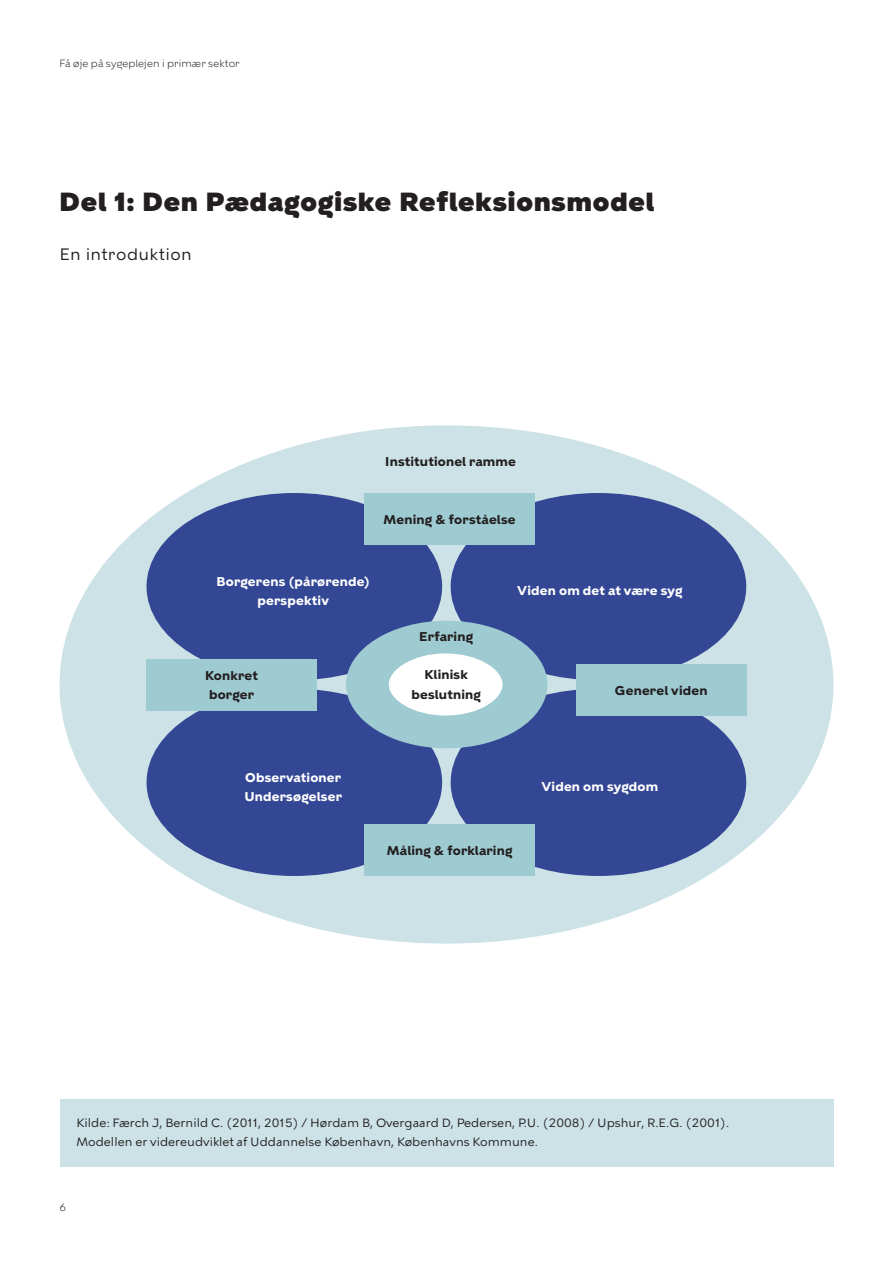
<style>
.page{position:relative;width:893px;height:1263px;background:#fff}
.page>*{position:absolute;margin:0;border:0;box-sizing:border-box;transform-origin:0 0}
.t1{font:900 26.25px "KBH";letter-spacing:.035em;color:#231f20}
.t2{font:16.5px "KBH";letter-spacing:.025em;color:#231f20}
.t3{font:700 12.75px/19.5px "KBH";letter-spacing:.015em;color:#231f20;text-align:center}
.t4{font:700 12.75px/19.5px "KBH";letter-spacing:.015em;color:#fff;text-align:center}
.t5{font:12px "KBH Tekst";color:#231f20}
.t6{font:300 10.5px "KBH";letter-spacing:.015em;color:#231f20}
</style>
<div class="page">
<div style="left:60px;top:1098px;width:773px;height:68px;background:#cce2e6"></div>
<div style="left:60px;top:425px;width:773px;height:518px;background:#cce2e6;border-radius:50%"></div>
<div style="left:451px;top:493px;width:295px;height:187px;background:#334795;border-radius:50%"></div>
<div style="left:451px;top:689px;width:295px;height:187px;background:#334795;border-radius:50%"></div>
<div style="left:147px;top:493px;width:295px;height:187px;background:#334795;border-radius:50%"></div>
<div style="left:147px;top:689px;width:295px;height:187px;background:#334795;border-radius:50%"></div>
<div style="left:365px;top:493px;width:170px;height:52px;background:#9ecbd1"></div>
<div style="left:365px;top:825px;width:170px;height:51px;background:#9ecbd1"></div>
<div style="left:147px;top:659px;width:170px;height:51px;background:#9ecbd1"></div>
<div style="left:576px;top:664px;width:170px;height:51px;background:#9ecbd1"></div>
<div style="left:346px;top:621px;width:201px;height:127px;background:#9ecbd1;border-radius:50%"></div>
<div style="left:389px;top:653px;width:114px;height:62px;background:#fff;border-radius:50%"></div>
<p class="t6" style="left:60px;top:57px;width:182px">Få øje på sygeplejen i primær sektor</p>
<h1 class="t1" style="left:60px;top:186px;width:596px">Del 1: Den Pædagogiske Refleksionsmodel</h1>
<p class="t2" style="left:60px;top:244px;width:134px">En introduktion</p>
<p class="t3" style="left:385px;top:452px;width:132px">Institutionel ramme</p>
<p class="t3" style="left:384px;top:510px;width:134px">Mening &amp; forståelse</p>
<p class="t4" style="left:216px;top:571px;width:155px">Borgerens (pårørende) perspektiv</p>
<p class="t3" style="left:205px;top:665px;width:54px">Konkret borger</p>
<p class="t3" style="left:419px;top:627px;width:55px">Erfaring</p>
<p class="t3" style="left:411px;top:665px;width:71px">Klinisk beslutning</p>
<p class="t4" style="left:517px;top:581px;width:167px">Viden om det at være syg</p>
<p class="t3" style="left:615px;top:681px;width:94px">Generel viden</p>
<p class="t4" style="left:244px;top:767px;width:99px;text-align:left">Observationer<br>Undersøgelser</p>
<p class="t3" style="left:387px;top:841px;width:127px">Måling &amp; forklaring</p>
<p class="t4" style="left:541px;top:777px;width:118px">Viden om sygdom</p>
<p class="t5" style="left:77px;top:1115px;width:654px">Kilde: Færch J, Bernild C. (2011, 2015) / Hørdam B, Overgaard D, Pedersen, P.U. (2008) / Upshur, R.E.G. (2001).</p>
<p class="t5" style="left:77px;top:1134px;width:463px">Modellen er videreudviklet af Uddannelse København, Københavns Kommune.</p>
<p class="t6" style="left:60px;top:1201px;width:8px">6</p>
</div>
